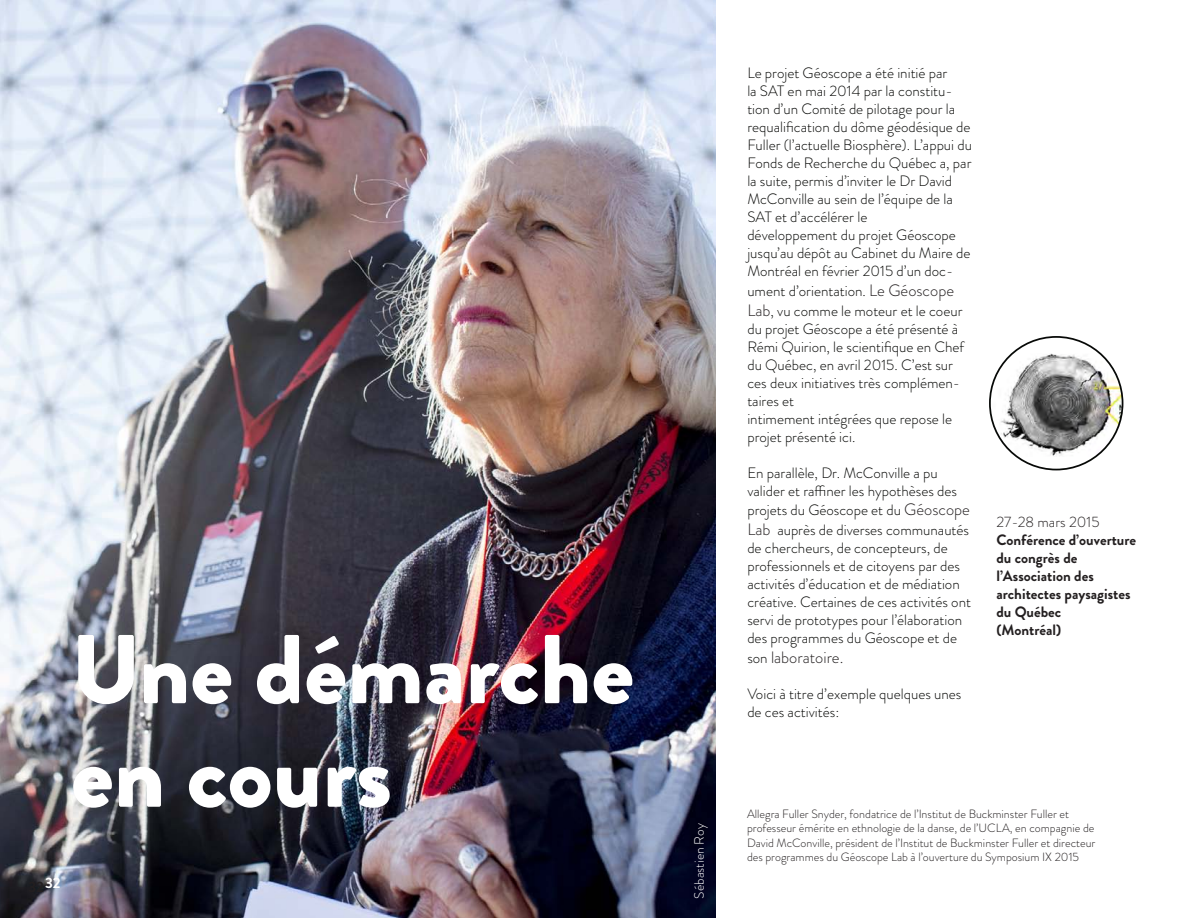
<style>
.page{position:relative;width:1188px;height:918px;background:#fff}
.page>*{position:absolute;margin:0;border:0;box-sizing:border-box;transform-origin:0 0}
.t1{font:900 97.5px "Brandon Grotesque";color:#fff}
.t2{font:300 16.5px "Brandon Grotesque";color:#231f20}
.t3{font:300 15px/18px "Brandon Grotesque";color:#040503}
.t4{font:700 15px/18px "Brandon Grotesque";color:#231f20}
.t5{font:300 15px "Brandon Grotesque";color:#231f20}
.t6{font:700 15px "Brandon Grotesque";color:#fff}
.t7{font:300 13.5px "Brandon Grotesque";color:#fff}
.t8{font:300 12px/14.4px "Brandon Grotesque";color:#231f20;text-align:justify}
.s1{font-size:16.5px;color:#231f20}
.s2{font-size:15px;color:#040503}
</style>
<div class="page">
<img style="left:0;top:0;width:716px;height:918px">
<img style="left:990px;top:354px;width:133px;height:103px">
<p class="t1" style="left:71px;top:601px;width:565px">Une démarche</p>
<p class="t1" style="left:71px;top:704px;width:323px">en cours</p>
<p class="t6" style="left:45px;top:872px;width:17px">32</p>
<p class="t4" style="left:28px;top:878px;width:17px">32</p>
<p class="t7" style="left:690px;top:899px;width:77px;rotate:-90deg">Sébastien Roy</p>
<p class="t3" style="left:747px;top:64px;width:226px">Le projet Géoscope a été initié par<br>la SAT en mai 2014 par la constitu&shy;tion d’un Comité de pilotage pour la requalification du dôme géodésique de Fuller (l’actuelle Biosphère). L’appui du Fonds de Recherche du Québec a, par la suite, permis d’inviter le Dr David McConville au sein de l’équipe de la SAT et d’accélérer le</p>
<p class="t3" style="left:747px;top:226px;width:225px">développement du projet Géoscope jusqu’au dépôt au Cabinet du Maire de<br>Montréal en février 2015 d’un doc-</p>
<p class="t3" style="left:747px;top:281px;width:217px;line-height:19.8px">ument d’orientation. <span class="s1">Le Géoscope<br>Lab</span>, vu comme le moteur et le coeur</p>
<p class="t3" style="left:747px;top:319px;width:218px">du projet Géoscope a été présenté à<br>Rémi Quirion, le scientifique en Chef du Québec, en avril 2015. C’est sur ces deux initiatives très complémen&shy;taires et<br>intimement intégrées que repose le projet présenté ici.</p>
<p class="t3" style="left:747px;top:463px;width:211px">En parallèle, Dr. McConville a pu valider et raffiner les hypothèses des</p>
<p class="t3" style="left:747px;top:500px;width:224px;line-height:19.8px">projets du Géoscope et du <span class="s1">Géoscope<br>Lab</span> auprès de diverses communautés</p>
<p class="t3" style="left:747px;top:539px;width:225px">de chercheurs, de concepteurs, de professionnels et de citoyens par des activités d’éducation et de médiation créative. Certaines de ces activités ont servi de prototypes pour l’élaboration des programmes du Géoscope et de</p>
<p class="t2" style="left:747px;top:646px;width:97px"><span class="s2">son</span> laboratoire.</p>
<p class="t3" style="left:747px;top:685px;width:216px">Voici à titre d’exemple quelques unes</p>
<p class="t3" style="left:747px;top:703px;width:93px">de ces activités:</p>
<p class="t5" style="left:996px;top:511px;width:105px">27-28 mars 2015</p>
<p class="t4" style="left:996px;top:531px;width:141px">Conférence d’ouverture du congrès de l’Association des</p>
<p class="t4" style="left:996px;top:585px;width:136px">architectes paysagistes du Québec</p>
<p class="t4" style="left:996px;top:621px;width:66px">(Montréal)</p>
<p class="t8" style="left:747px;top:807px;width:324px">Allegra Fuller Snyder, fondatrice de l’Institut de Buckminster Fuller et</p>
<p class="t8" style="left:747px;top:821px;width:350px">professeur émérite en ethnologie de la danse, de l’UCLA, en compagnie de David McConville, président de l’Institut de Buckminster Fuller et directeur des programmes du Géoscope Lab à l’ouverture du Symposium IX 2015</p>
</div>
